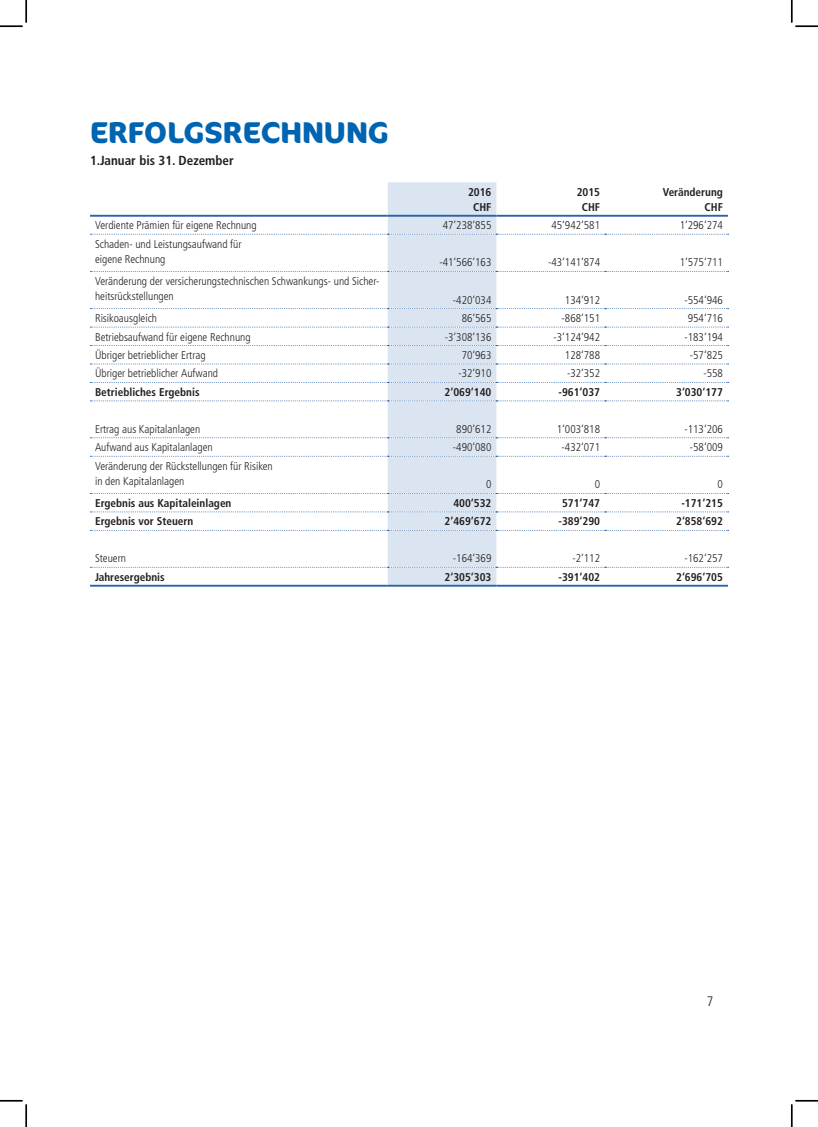
<style>
.page{position:relative;width:818px;height:1127px;background:#fff}
.page>*{position:absolute;margin:0;border:0;box-sizing:border-box;transform-origin:0 0}
.t1{font:700 30px "Cocon OT";color:#0064b1}
.t2{font:300 condensed 13.75px "Frutiger LT Pro";color:#221f1f}
.t3{font:700 condensed 13.12px "Frutiger LT Pro";color:#221f1f}
.t4{font:300 condensed 11.25px/15px "Frutiger LT Pro";color:#221f1f}
.t5{font:700 condensed 11.25px/15px "Frutiger LT Pro";color:#221f1f;text-align:center}
</style>
<div class="page">
<div style="left:388px;top:182px;width:108px;height:402px;background:#dbe5f1"></div>
<hr style="left:90px;top:215px;width:298px;height:2px;background:#2a62a6">
<hr style="left:388px;top:215px;width:108px;height:2px;background:#2a62a6">
<hr style="left:496px;top:215px;width:109px;height:2px;background:#2a62a6">
<hr style="left:605px;top:215px;width:123px;height:2px;background:#2a62a6">
<svg style="left:90px;top:234px;width:639px;height:1px"></svg>
<svg style="left:90px;top:271px;width:639px;height:1px"></svg>
<svg style="left:90px;top:308px;width:639px;height:1px"></svg>
<svg style="left:90px;top:327px;width:639px;height:1px"></svg>
<svg style="left:90px;top:345px;width:639px;height:1px"></svg>
<svg style="left:90px;top:363px;width:639px;height:1px"></svg>
<svg style="left:90px;top:382px;width:639px;height:1px"></svg>
<svg style="left:90px;top:400px;width:639px;height:1px"></svg>
<svg style="left:90px;top:437px;width:639px;height:1px"></svg>
<svg style="left:90px;top:456px;width:639px;height:1px"></svg>
<svg style="left:90px;top:493px;width:639px;height:1px"></svg>
<svg style="left:90px;top:511px;width:639px;height:1px"></svg>
<svg style="left:90px;top:530px;width:639px;height:1px"></svg>
<svg style="left:90px;top:567px;width:639px;height:1px"></svg>
<hr style="left:90px;top:584px;width:298px;height:2px;background:#2a62a6">
<hr style="left:388px;top:584px;width:108px;height:2px;background:#2a62a6">
<hr style="left:496px;top:584px;width:109px;height:2px;background:#2a62a6">
<hr style="left:605px;top:584px;width:123px;height:2px;background:#2a62a6">
<hr style="left:0;top:1099px;width:23px;height:2px;background:#000">
<hr style="left:795px;top:1099px;width:23px;height:2px;background:#000">
<svg style="left:0;top:0;width:27px;height:27px"></svg>
<svg style="left:0;top:1100px;width:27px;height:26px"></svg>
<svg style="left:791px;top:0;width:27px;height:27px"></svg>
<svg style="left:791px;top:1100px;width:27px;height:26px"></svg>
<h1 class="t1" style="left:90px;top:119px;width:300px">ERFOLGSRECHNUNG</h1>
<p class="t3" style="left:90px;top:154px;width:145px">1.Januar bis 31. Dezember</p>
<p class="t5" style="left:468px;top:184px;width:25px">2016<br>CHF</p>
<p class="t5" style="left:577px;top:184px;width:25px">2015<br>CHF</p>
<p class="t5" style="left:663px;top:184px;width:62px;text-align:right">Veränderung<br>CHF</p>
<p class="t4" style="left:95px;top:218px;width:163px">Verdiente Prämien für eigene Rechnung</p>
<p class="t4" style="left:443px;top:218px;width:50px">47‘238‘855</p>
<p class="t4" style="left:551px;top:218px;width:50px">45‘942‘581</p>
<p class="t4" style="left:680px;top:218px;width:45px">1‘296‘274</p>
<p class="t4" style="left:95px;top:236px;width:148px">Schaden- und Leistungsaufwand für eigene Rechnung</p>
<p class="t4" style="left:439px;top:255px;width:53px">-41‘566‘163</p>
<p class="t4" style="left:548px;top:255px;width:53px">-43‘141‘874</p>
<p class="t4" style="left:680px;top:255px;width:45px">1‘575‘711</p>
<p class="t4" style="left:95px;top:274px;width:286px">Veränderung der versicherungstechnischen Schwankungs- und Sicher&shy;heitsrückstellungen</p>
<p class="t4" style="left:453px;top:292px;width:40px">-420‘034</p>
<p class="t4" style="left:565px;top:292px;width:37px">134‘912</p>
<p class="t4" style="left:684px;top:292px;width:40px">-554‘946</p>
<p class="t4" style="left:95px;top:311px;width:64px">Risikoausgleich</p>
<p class="t4" style="left:462px;top:311px;width:31px">86‘565</p>
<p class="t4" style="left:562px;top:311px;width:40px">-868‘151</p>
<p class="t4" style="left:688px;top:311px;width:37px">954‘716</p>
<p class="t4" style="left:95px;top:329px;width:157px">Betriebsaufwand für eigene Rechnung</p>
<p class="t4" style="left:445px;top:329px;width:48px">-3‘308‘136</p>
<p class="t4" style="left:553px;top:329px;width:48px">-3‘124‘942</p>
<p class="t4" style="left:684px;top:329px;width:40px">-183‘194</p>
<p class="t4" style="left:95px;top:348px;width:112px">Übriger betrieblicher Ertrag</p>
<p class="t4" style="left:462px;top:348px;width:31px">70‘963</p>
<p class="t4" style="left:565px;top:348px;width:37px">128‘788</p>
<p class="t4" style="left:690px;top:348px;width:35px">-57‘825</p>
<p class="t4" style="left:95px;top:366px;width:125px">Übriger betrieblicher Aufwand</p>
<p class="t4" style="left:458px;top:366px;width:35px">-32‘910</p>
<p class="t4" style="left:567px;top:366px;width:35px">-32‘352</p>
<p class="t4" style="left:703px;top:366px;width:21px">-558</p>
<p class="t5" style="left:95px;top:384px;width:106px">Betriebliches Ergebnis</p>
<p class="t5" style="left:445px;top:384px;width:48px">2‘069‘140</p>
<p class="t5" style="left:558px;top:384px;width:43px">-961‘037</p>
<p class="t5" style="left:676px;top:384px;width:48px">3‘030‘177</p>
<p class="t4" style="left:95px;top:421px;width:107px">Ertrag aus Kapitalanlagen</p>
<p class="t4" style="left:456px;top:421px;width:37px">890‘612</p>
<p class="t4" style="left:557px;top:421px;width:45px">1‘003‘818</p>
<p class="t4" style="left:684px;top:421px;width:40px">-113‘206</p>
<p class="t4" style="left:95px;top:440px;width:119px">Aufwand aus Kapitalanlagen</p>
<p class="t4" style="left:453px;top:440px;width:40px">-490‘080</p>
<p class="t4" style="left:562px;top:440px;width:40px">-432‘071</p>
<p class="t4" style="left:690px;top:440px;width:35px">-58‘009</p>
<p class="t4" style="left:95px;top:458px;width:179px">Veränderung der Rückstellungen für Risiken in den Kapitalanlagen</p>
<p class="t4" style="left:486px;top:477px;width:7px">0</p>
<p class="t4" style="left:595px;top:477px;width:7px">0</p>
<p class="t4" style="left:717px;top:477px;width:7px">0</p>
<p class="t5" style="left:95px;top:495px;width:138px">Ergebnis aus Kapitaleinlagen</p>
<p class="t5" style="left:453px;top:495px;width:40px">400‘532</p>
<p class="t5" style="left:562px;top:495px;width:40px">571‘747</p>
<p class="t5" style="left:681px;top:495px;width:43px">-171‘215</p>
<p class="t5" style="left:95px;top:514px;width:100px">Ergebnis vor Steuern</p>
<p class="t5" style="left:445px;top:514px;width:48px">2‘469‘672</p>
<p class="t5" style="left:558px;top:514px;width:43px">-389‘290</p>
<p class="t5" style="left:676px;top:514px;width:48px">2‘858‘692</p>
<p class="t4" style="left:95px;top:551px;width:33px">Steuern</p>
<p class="t4" style="left:453px;top:551px;width:40px">-164‘369</p>
<p class="t4" style="left:572px;top:551px;width:29px">-2‘112</p>
<p class="t4" style="left:684px;top:551px;width:40px">-162‘257</p>
<p class="t5" style="left:95px;top:569px;width:71px">Jahresergebnis</p>
<p class="t5" style="left:445px;top:569px;width:48px">2‘305‘303</p>
<p class="t5" style="left:558px;top:569px;width:43px">-391‘402</p>
<p class="t5" style="left:676px;top:569px;width:48px">2‘696‘705</p>
<p class="t2" style="left:707px;top:994px;width:8px">7</p>
</div>
